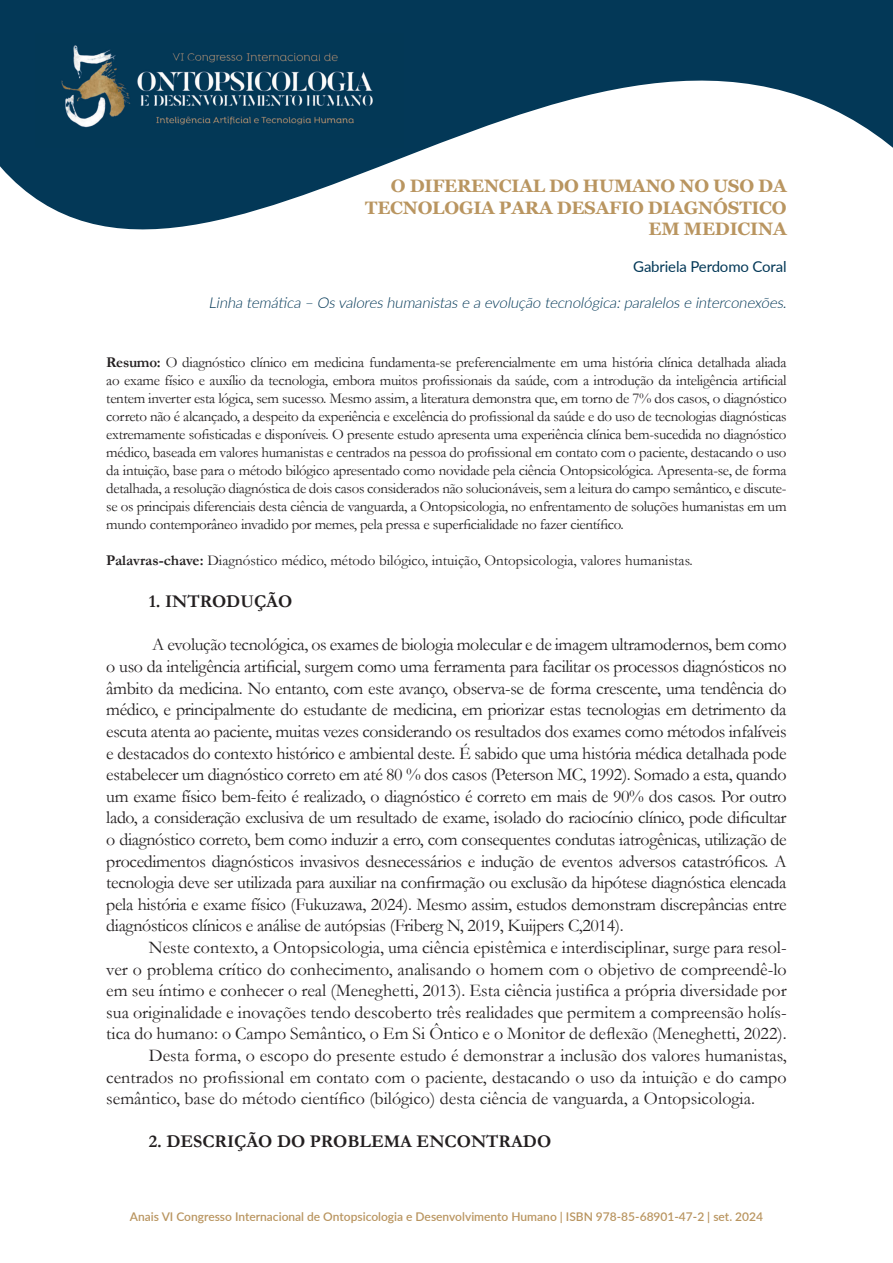
<style>
.page{position:relative;width:893px;height:1263px;background:#fff}
.page>*{position:absolute;margin:0;border:0;box-sizing:border-box;transform-origin:0 0}
.t1{font:18px/21.6px "Garamond";color:#231f20;text-align:justify}
.Título{font:700 18px/21.6px "Georgia";letter-spacing:-.01em;color:#b99560;text-align:right}
.Tópicos{font:700 18px "Garamond";color:#231f20}
.Abertura_de_capítulo{font:700 18px "Garamond";color:#231f20}
.Resumo{font:15px/18px "Garamond";color:#231f20;text-align:justify}
.Estilo_de_parágrafo_1{font:italic 300 15px "Lato";color:#033857}
.Nomes_autores{font:15px "Lato";letter-spacing:-.01em;color:#033857}
.t2{font:600 12px "Lato";color:#b99560}
.s1{font-weight:700}
</style>
<div class="page">
<svg style="left:0;top:0;width:893px;height:230px;fill:#033857"></svg>
<img style="left:35px;top:33px;width:369px;height:115px">
<p class="Título" style="left:365px;top:175px;width:423px">O DIFERENCIAL DO HUMANO NO USO DA<br>TECNOLOGIA PARA DESAFIO DIAGNÓSTICO<br>EM MEDICINA</p>
<p class="Nomes_autores" style="left:633px;top:256px;width:155px">Gabriela Perdomo Coral</p>
<p class="Estilo_de_parágrafo_1" style="left:208px;top:292px;width:583px">Linha temática – Osvaloreshumanistase a evolução tecnológica:paralelose interconexões.</p>
<p class="Resumo" style="left:106px;top:353px;width:682px"><span class="s1">Resumo:</span> O diagnóstico clínico em medicina fundamenta-se preferencialmente em uma história clínica detalhada aliada ao exame físico e auxílio da tecnologia, embora muitos profissionais da saúde, com a introdução da inteligência artificial tentem inverter esta lógica, sem sucesso. Mesmo assim, a literatura demonstra que, em torno de 7% dos casos, o diagnóstico correto não é alcançado, a despeito da experiência e excelência do profissional da saúde e do uso de tecnologias diagnósticas extremamente sofisticadas e disponíveis. O presente estudo apresenta uma experiência clínica bem-sucedida no diagnóstico médico, baseada em valores humanistas e centrados na pessoa do profissional em contato com o paciente, destacando o uso da intuição, base para o método bilógico apresentado como novidade pela ciência Ontopsicológica. Apresenta-se, de forma detalhada, a resolução diagnóstica de dois casos considerados não solucionáveis, sem a leitura do campo semântico, e discute&shy;se os principais diferenciais desta ciência de vanguarda, a Ontopsicologia, no enfrentamento de soluções humanistas em um mundo contemporâneo invadido por memes, pela pressa e superficialidade no fazer científico.</p>
<p class="Resumo" style="left:106px;top:551px;width:588px"><span class="s1">Palavras-chave:</span> Diagnóstico médico, método bilógico, intuição, Ontopsicologia, valores humanistas.</p>
<p class="Abertura_de_capítulo" style="left:149px;top:589px;width:145px">1. INTRODUÇÃO</p>
<p class="t1" style="left:106px;top:634px;width:682px;text-indent:46px">A evolução tecnológica, os exames de biologia molecular e de imagem ultramodernos, bem como o uso da inteligência artificial, surgem como uma ferramenta para facilitar os processos diagnósticos no âmbito da medicina. No entanto, com este avanço, observa-se de forma crescente, uma tendência do médico, e principalmente do estudante de medicina, em priorizar estas tecnologias em detrimento da escuta atenta ao paciente, muitas vezes considerando os resultados dos exames como métodos infalíveis e destacados do contexto histórico e ambiental deste. É sabido que uma história médica detalhada pode estabelecer um diagnóstico correto em até 80 % dos casos (Peterson MC, 1992). Somado a esta, quando um exame físico bem-feito é realizado, o diagnóstico é correto em mais de 90% dos casos. Por outro lado, a consideração exclusiva de um resultado de exame, isolado do raciocínio clínico, pode dificultar o diagnóstico correto, bem como induzir a erro, com consequentes condutas iatrogênicas, utilização de procedimentos diagnósticos invasivos desnecessários e indução de eventos adversos catastróficos. A tecnologia deve ser utilizada para auxiliar na confirmação ou exclusão da hipótese diagnóstica elencada pela história e exame físico (Fukuzawa, 2024). Mesmo assim, estudos demonstram discrepâncias entre diagnósticos clínicos e análise de autópsias (Friberg N, 2019, Kuijpers C,2014).</p>
<p class="t1" style="left:106px;top:936px;width:682px;text-indent:43px">Neste contexto, a Ontopsicologia, uma ciência epistêmica e interdisciplinar, surge para resol&shy;ver o problema crítico do conhecimento, analisando o homem com o objetivo de compreendê-lo em seu íntimo e conhecer o real (Meneghetti, 2013). Esta ciência justifica a própria diversidade por sua originalidade e inovações tendo descoberto três realidades que permitem a compreensão holís&shy;tica do humano: o Campo Semântico, o Em Si Ôntico e o Monitor de deflexão (Meneghetti, 2022).</p>
<p class="t1" style="left:106px;top:1044px;width:682px;text-indent:43px">Desta forma, o escopo do presente estudo é demonstrar a inclusão dos valores humanistas, centrados no profissional em contato com o paciente, destacando o uso da intuição e do campo semântico, base do método científico (bilógico) desta ciência de vanguarda, a Ontopsicologia.</p>
<p class="Tópicos" style="left:149px;top:1129px;width:404px">2. DESCRIÇÃO DO PROBLEMA ENCONTRADO</p>
<p class="t2" style="left:130px;top:1207px;width:634px">Anais VI Congresso Internacional de Ontopsicologia e Desenvolvimento Humano | ISBN 978-85-68901-47-2 | set. 2024</p>
</div>
